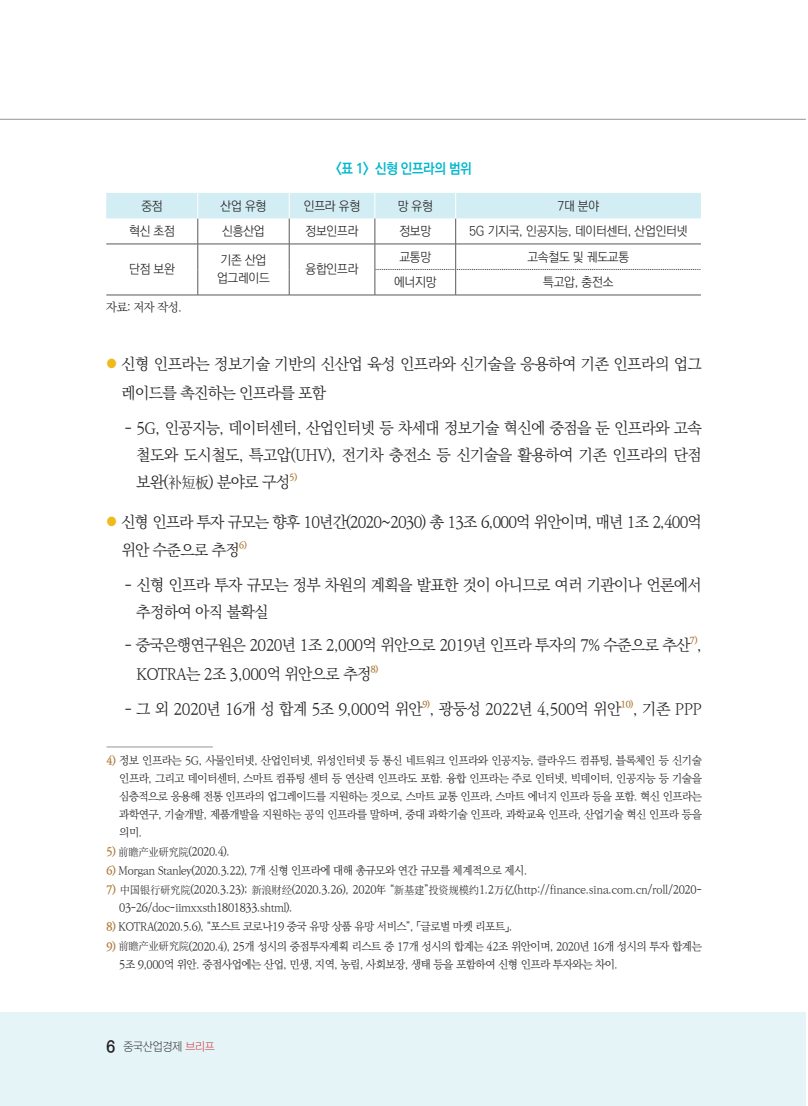
<style>
.page{position:relative;width:808px;height:1106px;background:#fff}
.page>*{position:absolute;margin:0;border:0;box-sizing:border-box;transform-origin:0 0}
.t1{font:300 15.75px/27px "Ko Pub Batang";letter-spacing:-.04em;color:#231f20}
.t2{font:300 15.75px/28.5px "Ko Pub Batang";letter-spacing:-.06em;color:#231f20}
.t3{font:700 14.25px "Ko Pub Dotum";letter-spacing:-.03em;color:#00b7ce;scale:.93 1}
.t4{font:300 12.75px/18px "Ko Pub Dotum";letter-spacing:-.02em;color:#231f20}
.t5{font:12px "YDVYGO Std 115";letter-spacing:-.02em;color:#231f20;scale:.9 1}
.t6{font:300 12px "Ko Pub Batang";color:#231f20}
.t7{font:300 11.25px/18px "Ko Pub Batang";letter-spacing:-.04em;color:#231f20}
.t8{font:700 9.15px "Ko Pub Batang";color:#ac7834}
.s1{font-size:12px;color:#eeba1c}
.s2{font-family:"Sim Sun";font-weight:400}
.s3{font-weight:700;color:#ac7834}
.s4{font-family:"Ko Pub Dotum";font-weight:700;font-size:16.5px}
.s5{color:#d1232a}
</style>
<div class="page">
<div style="left:0;top:1012px;width:806px;height:94px;background:#e4f4f7"></div>
<hr style="left:0;top:119px;width:806px;height:1px;background:#939598">
<hr style="left:107px;top:746px;width:106px;height:1px;background:#939598">
<hr style="left:106px;top:295px;width:92px;height:1px;background:#57585a">
<hr style="left:198px;top:295px;width:91px;height:1px;background:#57585a">
<hr style="left:289px;top:295px;width:86px;height:1px;background:#57585a">
<hr style="left:375px;top:295px;width:81px;height:1px;background:#57585a">
<hr style="left:456px;top:295px;width:245px;height:1px;background:#57585a">
<svg style="left:106px;top:193px;width:595px;height:102px"></svg>
<hr style="left:106px;top:244px;width:92px;height:1px;background:#57585a">
<hr style="left:198px;top:244px;width:91px;height:1px;background:#57585a">
<hr style="left:289px;top:244px;width:86px;height:1px;background:#57585a">
<hr style="left:375px;top:244px;width:81px;height:1px;background:#57585a">
<hr style="left:456px;top:244px;width:245px;height:1px;background:#57585a">
<p class="t3" style="left:336px;top:161px;width:147px">&lt;표 1&gt; 신형 인프라의 범위</p>
<p class="t4" style="left:141px;top:197px;width:23px">중점</p>
<p class="t4" style="left:221px;top:197px;width:47px">산업 유형</p>
<p class="t4" style="left:304px;top:197px;width:58px">인프라 유형</p>
<p class="t4" style="left:398px;top:197px;width:37px">망 유형</p>
<p class="t4" style="left:557px;top:197px;width:43px">7대 분야</p>
<p class="t4" style="left:129px;top:223px;width:47px">혁신 초점</p>
<p class="t4" style="left:222px;top:223px;width:44px">신흥산업</p>
<p class="t4" style="left:306px;top:223px;width:54px">정보인프라</p>
<p class="t4" style="left:399px;top:223px;width:33px">정보망</p>
<p class="t4" style="left:469px;top:223px;width:220px">5G 기지국, 인공지능, 데이터센터, 산업인터넷</p>
<p class="t4" style="left:129px;top:261px;width:47px">단점 보완</p>
<p class="t4" style="left:217px;top:252px;width:54px">기존 산업 업그레이드</p>
<p class="t4" style="left:306px;top:261px;width:54px">융합인프라</p>
<p class="t4" style="left:399px;top:248px;width:33px">교통망</p>
<p class="t4" style="left:527px;top:248px;width:103px">고속철도 및 궤도교통</p>
<p class="t4" style="left:394px;top:274px;width:44px">에너지망</p>
<p class="t4" style="left:543px;top:274px;width:72px">특고압, 충전소</p>
<p class="t6" style="left:106px;top:301px;width:77px">자료: 저자 작성.</p>
<h1 class="t1" style="left:121px;top:351px;width:582px;line-height:28.5px;text-indent:-15px"><span class="s1">●</span> 신형 인프라는 정보기술 기반의 신산업 육성 인프라와 신기술을 응용하여 기존 인프라의 업그 레이드를 촉진하는 인프라를 포함</h1>
<h1 class="t1" style="left:136px;top:415px;width:567px;text-align:justify;text-indent:-12px">- 5G, 인공지능, 데이터센터, 산업인터넷 등 차세대 정보기술 혁신에 중점을 둔 인프라와 고속 철도와 도시철도, 특고압(UHV), 전기차 충전소 등 신기술을 활용하여 기존 인프라의 단점 보완(<span class="s2">补短板</span>) 분야로 구성</h1>
<p class="t8" style="left:290px;top:472px;width:9px">5)</p>
<h1 class="t2" style="left:121px;top:508px;width:582px;text-indent:-15px"><span class="s1">●</span> 신형 인프라 투자 규모는 향후 10년간(2020~2030) 총 13조 6,000억 위안이며, 매년 1조 2,400억 위안 수준으로 추정</h1>
<p class="t8" style="left:239px;top:540px;width:9px">6)</p>
<h1 class="t1" style="left:136px;top:572px;width:567px;text-indent:-12px">- 신형 인프라 투자 규모는 정부 차원의 계획을 발표한 것이 아니므로 여러 기관이나 언론에서 추정하여 아직 불확실</h1>
<h1 class="t1" style="left:124px;top:632px;width:579px">- 중국은행연구원은 2020년 1조 2,000억 위안으로 2019년 인프라 투자의 7% 수준으로 추산 ,</h1>
<p class="t8" style="left:690px;top:635px;width:9px">7)</p>
<h1 class="t1" style="left:136px;top:661px;width:237px">KOTRA는 2조 3,000억 위안으로 추정</h1>
<p class="t8" style="left:371px;top:664px;width:9px">8)</p>
<h1 class="t1" style="left:124px;top:696px;width:498px">- 그 외 2020년 16개 성 합계 5조 9,000억 위안 , 광둥성 2022년 4,500억 위안</h1>
<p class="t8" style="left:422px;top:699px;width:9px">9)</p>
<p class="t8" style="left:621px;top:699px;width:14px">10)</p>
<h1 class="t1" style="left:633px;top:696px;width:70px">, 기존 PPP</h1>
<p class="t7" style="left:119px;top:751px;width:584px;text-align:justify;text-indent:-13px"><span class="s3">4)</span> 정보 인프라는 5G, 사물인터넷, 산업인터넷, 위성인터넷 등 통신 네트워크 인프라와 인공지능, 클라우드 컴퓨팅, 블록체인 등 신기술 인프라, 그리고 데이터센터, 스마트 컴퓨팅 센터 등 연산력 인프라도 포함. 융합 인프라는 주로 인터넷, 빅데이터, 인공지능 등 기술을 심층적으로 응용해 전통 인프라의 업그레이드를 지원하는 것으로, 스마트 교통 인프라, 스마트 에너지 인프라 등을 포함. 혁신 인프라는 과학연구, 기술개발, 제품개발을 지원하는 공익 인프라를 말하며, 중대 과학기술 인프라, 과학교육 인프라, 산업기술 혁신 인프라 등을 의미.</p>
<p class="t7" style="left:107px;top:843px;width:125px"><span class="s3">5)</span> <span class="s2">前瞻产业研究院</span>(2020.4).</p>
<p class="t7" style="left:107px;top:862px;width:422px"><span class="s3">6)</span> Morgan Stanley(2020.3.22), 7개 신형 인프라에 대해 총규모와 연간 규모를 체계적으로 제시.</p>
<p class="t7" style="left:119px;top:881px;width:584px;text-indent:-13px"><span class="s3">7)</span> <span class="s2">中国银行研究院</span>(2020.3.23); <span class="s2">新浪财经</span>(2020.3.26), 2020年 “<span class="s2">新基建</span>”<span class="s2">投资规模约</span>1.2<span class="s2">万亿</span>(http://finance.sina.com.cn/roll/2020-<br>03-26/doc-iimxxsth1801833.shtml).</p>
<p class="t7" style="left:107px;top:918px;width:408px"><span class="s3">8)</span> KOTRA(2020.5.6), “포스트 코로나19 중국 유망 상품 유망 서비스”, 「글로벌 마켓 리포트」.</p>
<p class="t7" style="left:119px;top:937px;width:584px;text-indent:-13px"><span class="s3">9)</span> <span class="s2">前瞻产业研究院</span>(2020.4), 25개 성시의 중점투자계획 리스트 중 17개 성시의 합계는 42조 위안이며, 2020년 16개 성시의 투자 합계는<br>5조 9,000억 위안. 중점사업에는 산업, 민생, 지역, 농림, 사회보장, 생태 등을 포함하여 신형 인프라 투자와는 차이.</p>
<p class="t5" style="left:107px;top:1040px;width:122px"><span class="s4">6</span> 중국산업경제 <span class="s5">브리프</span></p>
</div>
